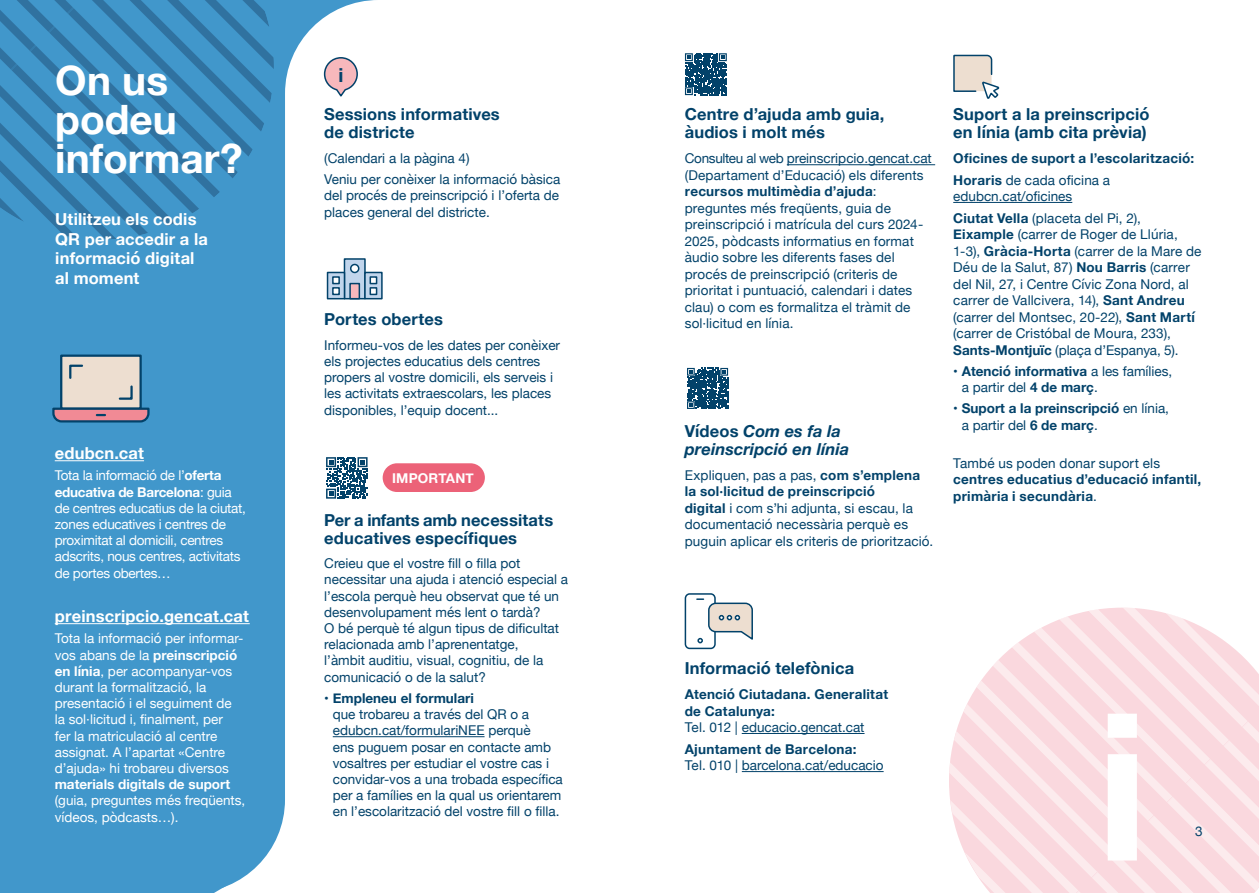
<style>
.page{position:relative;width:1259px;height:893px;background:#fff}
.page>*{position:absolute;margin:0;border:0;box-sizing:border-box;transform-origin:0 0}
.t1{font:700 205.65px "Helvetica Neue";color:#fff}
.t2{font:700 40.5px/39px "Helvetica Neue";color:#fff}
.t3{font:700 19.35px "Helvetica Neue";color:#02426a}
.t4{font:700 16.5px/18px "Helvetica Neue";letter-spacing:.01em;color:#02426a}
.t5{font:700 16.5px/19.5px "Helvetica Neue";letter-spacing:.01em;color:#fff}
.t6{font:italic 700 16.5px/18px "Helvetica Neue";letter-spacing:.005em;color:#02426a}
.t7{font:13.5px/16.5px "Helvetica Neue";color:#02426a}
.t8{font:700 13.5px/16.2px "Helvetica Neue";letter-spacing:.015em;color:#02426a}
.t9{font:13.5px/16.2px "Helvetica Neue";color:#fff}
.t10{font:13.5px/16.2px "Helvetica Neue";letter-spacing:-.02em;color:#fff}
.t11{font:700 13.5px "Helvetica Neue";color:#fff}
.s1{font-weight:700}
.s2{font-style:normal}
.s3{font-weight:400}
</style>
<div class="page">
<svg style="left:949px;top:607px;width:310px;height:286px;background:#fbe1e6"></svg>
<svg style="left:285px;top:0;width:90px;height:92px"></svg>
<div style="left:0;top:0;width:285px;height:885px;background:#4197cb"></div>
<svg style="left:0;top:0;width:274px;height:240px;background:#3c8dbf"></svg>
<div style="left:0;top:884px;width:229px;height:9px;background:#4197cb"></div>
<hr style="left:333px;top:736px;width:151px;height:1px;background:#02426a">
<div style="left:383px;top:463px;width:102px;height:29px;background:#ec6278;border-radius:14px"></div>
<hr style="left:787px;top:164px;width:148px;height:1px;background:#02426a">
<hr style="left:55px;top:460px;width:89px;height:1px;background:#fff">
<hr style="left:55px;top:623px;width:195px;height:1px;background:#fff">
<svg style="left:51px;top:353px;width:100px;height:71px;background:#aaaeb8"></svg>
<hr style="left:953px;top:202px;width:119px;height:1px;background:#02426a">
<svg style="left:323px;top:56px;width:36px;height:41px"></svg>
<svg style="left:343px;top:258px;width:23px;height:42px"></svg>
<div style="left:349px;top:283px;width:11px;height:16px;background:#f7b8bc;border:2px solid #02426a"></div>
<svg style="left:364px;top:272px;width:19px;height:27px"></svg>
<div style="left:327px;top:272px;width:18px;height:27px;background:#c1d5ec;border:2px solid #02426a"></div>
<svg style="left:332px;top:276px;width:8px;height:8px"></svg>
<svg style="left:332px;top:287px;width:8px;height:8px"></svg>
<svg style="left:369px;top:276px;width:8px;height:8px"></svg>
<svg style="left:369px;top:287px;width:8px;height:8px"></svg>
<div style="left:351px;top:264px;width:8px;height:8px;background:#fff;border-radius:50%"></div>
<div style="left:350px;top:264px;width:9px;height:9px;border:2px solid #02426a;border-radius:50%"></div>
<svg style="left:953px;top:54px;width:47px;height:45px"></svg>
<svg style="left:684px;top:593px;width:69px;height:57px"></svg>
<svg style="left:684px;top:54px;width:43px;height:42px"></svg>
<svg style="left:685px;top:53px;width:42px;height:42px;background:#2a6081"></svg>
<svg style="left:326px;top:457px;width:41px;height:42px"></svg>
<svg style="left:687px;top:367px;width:42px;height:42px"></svg>
<svg style="left:687px;top:368px;width:41px;height:41px;background:#2a6081"></svg>
<hr style="left:742px;top:733px;width:122px;height:1px;background:#02426a">
<hr style="left:742px;top:771px;width:141px;height:1px;background:#02426a">
<h2 class="t2" style="left:55px;top:62px;width:189px">On us podeu informar?</h2>
<p class="t5" style="left:55px;top:210px;width:154px">Utilitzeu els codis<br>QR per accedir a la informació digital al moment</p>
<p class="t5" style="left:55px;top:444px;width:91px">edubcn.cat</p>
<p class="t10" style="left:55px;top:468px;width:193px">Tota la informació de l’<span class="s1">oferta educativa de Barcelona</span>: guia de centres educatius de la ciutat, zones educatives i centres de proximitat al domicili, centres adscrits, nous centres, activitats de portes obertes…</p>
<p class="t5" style="left:55px;top:607px;width:196px">preinscripcio.gencat.cat</p>
<p class="t9" style="left:55px;top:631px;width:190px">Tota la informació per informar&shy;vos abans de la <span class="s1">preinscripció en línia</span>, per acompanyar-vos durant la formalització, la presentació i el seguiment de la sol·licitud i, finalment, per<br>fer la matriculació al centre assignat. A l’apartat «Centre d’ajuda» hi trobareu diversos</p>
<p class="t11" style="left:55px;top:774px;width:177px">materials digitals de suport</p>
<p class="t9" style="left:55px;top:793px;width:192px">(guia, preguntes més freqüents, vídeos, pòdcasts…).</p>
<h3 class="t3" style="left:338px;top:59px;width:6px">i</h3>
<p class="t4" style="left:324px;top:106px;width:177px">Sessions informatives de districte</p>
<p class="t7" style="left:324px;top:148px;width:238px;line-height:21.3px">(Calendari a la pàgina 4)<br>Veniu per conèixer la informació bàsica</p>
<p class="t7" style="left:324px;top:188px;width:236px">del procés de preinscripció i l’oferta de places general del districte.</p>
<p class="t4" style="left:324px;top:311px;width:120px">Portes obertes</p>
<p class="t7" style="left:324px;top:338px;width:237px">Informeu-vos de les dates per conèixer els projectes educatius dels centres propers al vostre domicili, els serveis i les activitats extraescolars, les places disponibles, l’equip docent...</p>
<p class="t11" style="left:392px;top:468px;width:83px">IMPORTANT</p>
<p class="t4" style="left:324px;top:511px;width:230px">Per a infants amb necessitats educatives específiques</p>
<p class="t7" style="left:324px;top:556px;width:245px">Creieu que el vostre fill o filla pot necessitar una ajuda i atenció especial a l’escola perquè heu observat que té un desenvolupament més lent o tardà?<br>O bé perquè té algun tipus de dificultat relacionada amb l’aprenentatge,<br>l’àmbit auditiu, visual, cognitiu, de la comunicació o de la salut?</p>
<p class="t8" style="left:324px;top:690px;width:151px">• Empleneu el formulari</p>
<p class="t7" style="left:333px;top:707px;width:232px">que trobareu a través del QR o a edubcn.cat/formulariNEE perquè<br>ens puguem posar en contacte amb vosaltres per estudiar el vostre cas i convidar-vos a una trobada específica per a famílies en la qual us orientarem en l’escolarització del vostre fill o filla.</p>
<p class="t4" style="left:685px;top:106px;width:201px">Centre d’ajuda amb guia, àudios i molt més</p>
<p class="t7" style="left:685px;top:151px;width:248px">Consulteu al web preinscripcio.gencat.cat (Departament d’Educació) els diferents <span class="s1">recursos multimèdia d’ajuda</span>: preguntes més freqüents, guia de preinscripció i matrícula del curs 2024- 2025, pòdcasts informatius en format àudio sobre les diferents fases del procés de preinscripció (criteris de prioritat i puntuació, calendari i dates clau) o com es formalitza el tràmit de sol·licitud en línia.</p>
<p class="t6" style="left:685px;top:422px;width:166px"><span class="s2">Vídeos</span> Com es fa la preinscripció en línia</p>
<p class="t7" style="left:685px;top:467px;width:250px">Expliquen, pas a pas, <span class="s1">com s’emplena la sol·licitud de preinscripció<br>digital</span> i com s’hi adjunta, si escau, la documentació necessària perquè es puguin aplicar els criteris de priorització.</p>
<p class="t4" style="left:953px;top:106px;width:198px">Suport a la preinscripció en línia (amb cita prèvia)</p>
<p class="t8" style="left:953px;top:148px;width:242px;line-height:21.6px">Oficines de suport a l’escolarització:<br>Horaris <span class="s3">de cada oficina a</span></p>
<p class="t7" style="left:953px;top:186px;width:189px;line-height:21.6px">edubcn.cat/oficines<br><span class="s1">Ciutat Vella</span> (placeta del Pi, 2),</p>
<p class="t7" style="left:953px;top:227px;width:250px"><span class="s1">Eixample</span> (carrer de Roger de Llúria, 1-3), <span class="s1">Gràcia-Horta</span> (carrer de la Mare de Déu de la Salut, 87) <span class="s1">Nou Barris</span> (carrer del Nil, 27, i Centre Cívic Zona Nord, al carrer de Vallcivera, 14), <span class="s1">Sant Andreu </span>(carrer del Montsec, 20-22), <span class="s1">Sant Martí </span>(carrer de Cristóbal de Moura, 233), <span class="s1">Sants-Montjuïc</span> (plaça d’Espanya, 5).</p>
<p class="t8" style="left:961px;top:363px;width:212px;text-indent:-9px">• Atenció informativa <span class="s3">a les famílies, a partir del</span> 4 de març<span class="s3">.</span></p>
<p class="t8" style="left:961px;top:401px;width:209px;text-indent:-9px">• Suport a la preinscripció <span class="s3">en línia, a partir del</span> 6 de març<span class="s3">.</span></p>
<p class="t7" style="left:953px;top:455px;width:208px">També us poden donar suport els</p>
<p class="t8" style="left:953px;top:472px;width:250px">centres educatius d’educació infantil, primària i secundària<span class="s3">.</span></p>
<p class="t4" style="left:685px;top:660px;width:171px">Informació telefònica</p>
<p class="t8" style="left:685px;top:686px;width:205px">Atenció Ciutadana. Generalitat de Catalunya:</p>
<p class="t7" style="left:685px;top:720px;width:181px">Tel. 012 | educacio.gencat.cat</p>
<p class="t8" style="left:685px;top:741px;width:173px">Ajuntament de Barcelona:</p>
<p class="t7" style="left:685px;top:758px;width:200px">Tel. 010 | barcelona.cat/educacio</p>
<h1 class="t1" style="left:1095px;top:626px;width:55px">i</h1>
<p class="t7" style="left:1195px;top:823px;width:9px">3</p>
</div>
